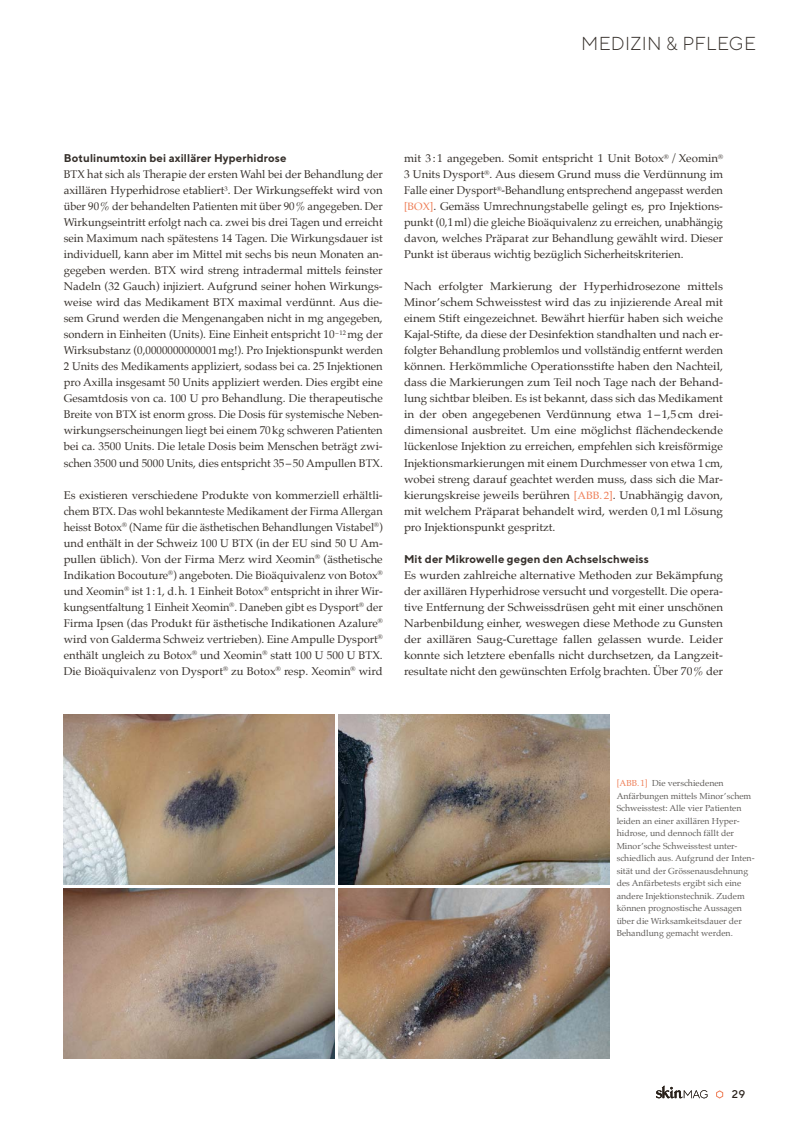
<style>
.page{position:relative;width:801px;height:1134px;background:#fff}
.page>*{position:absolute;margin:0;border:0;box-sizing:border-box;transform-origin:0 0}
.t1{font:300 18.75px "TT Norms";letter-spacing:.015em;color:#36302b}
.t2{font:11.25px/16px "Palatino";color:#36302b;text-align:justify}
.t3{font:11.25px/16px "Palatino";color:#36302b;text-align:justify;scale:1.04 1}
.t4{font:700 11.25px "TT Norms";letter-spacing:.01em;color:#36302b}
.t5{font:500 11.25px "TT Norms";color:#29211a}
.t6{font:8.75px/12.5px "Palatino";color:#605d5a}
.s1{font-size:10.62px;color:#ee7e57}
.s2{color:#ee7e57}
</style>
<div class="page">
<svg style="left:716px;top:1090px;width:7px;height:9px"></svg>
<svg style="left:656px;top:1086px;width:51px;height:12px"></svg>
<img style="left:64px;top:715px;width:271px;height:170px">
<img style="left:338px;top:715px;width:271px;height:170px">
<img style="left:64px;top:888px;width:271px;height:170px">
<img style="left:338px;top:888px;width:271px;height:170px">
<h1 class="t1" style="left:581px;top:32px;width:176px">MEDIZIN &amp; PFLEGE</h1>
<p class="t4" style="left:64px;top:151px;width:224px">Botulinumtoxin bei axillärer Hyperhidrose</p>
<p class="t2" style="left:64px;top:167px;width:320px">BTX hat sich als Therapie der ersten Wahl bei der Behandlung der axillären Hyperhidrose etabliert<sup>3</sup>. Der Wirkungseffekt wird von über 90% der behandelten Patienten mit über 90% angegeben. Der Wirkungseintritt erfolgt nach ca. zwei bis drei Tagen und erreicht sein Maximum nach spätestens 14 Tagen. Die Wirkungsdauer ist individuell, kann aber im Mittel mit sechs bis neun Monaten an&shy;gegeben werden. BTX wird streng intradermal mittels feinster Nadeln (32 Gauch) injiziert. Aufgrund seiner hohen Wirkungs&shy;weise wird das Medikament BTX maximal verdünnt. Aus die&shy;sem Grund werden die Mengenangaben nicht in mg angegeben, sondern in Einheiten (Units). Eine Einheit entspricht 10 <sup>–12</sup> mg der Wirksubstanz (0,0000000000001mg!). Pro Injektionspunkt werden 2 Units des Medikaments appliziert, sodass bei ca. 25 Injektionen pro Axilla insgesamt 50 Units appliziert werden. Dies ergibt eine Gesamtdosis von ca. 100 U pro Behandlung. Die therapeutische Breite von BTX ist enorm gross. Die Dosis für systemische Neben&shy;wirkungserscheinungen liegt bei einem 70kg schweren Patienten bei ca. 3500 Units. Die letale Dosis beim Menschen beträgt zwi&shy;schen 3500 und 5000 Units, dies entspricht 35–50 Ampullen BTX.</p>
<p class="t2" style="left:64px;top:487px;width:320px">Es existieren verschiedene Produkte von kommerziell erhältli&shy;chem BTX. Das wohl bekannteste Medikament der Firma Allergan heisst Botox<sup>®</sup> (Name für die ästhetischen Behandlungen Vistabel<sup>®</sup>) und enthält in der Schweiz 100 U BTX (in der EU sind 50 U Am&shy;pullen üblich). Von der Firma Merz wird Xeomin<sup>®</sup> (ästhetische Indikation Bocouture<sup>®</sup>) angeboten. Die Bioäquivalenz von Botox<sup>® </sup>und Xeomin<sup>®</sup> ist 1 :1, d.h. 1 Einheit Botox<sup>®</sup> entspricht in ihrer Wir&shy;kungsentfaltung 1 Einheit Xeomin<sup>®</sup>. Daneben gibt es Dysport<sup>®</sup> der Firma Ipsen (das Produkt für ästhetische Indikationen Azalure<sup>® </sup>wird von Galderma Schweiz vertrieben). Eine Ampulle Dysport<sup>® </sup>enthält ungleich zu Botox<sup>®</sup> und Xeomin<sup>®</sup> statt 100 U 500 U BTX.<br>Die Bioäquivalenz von Dysport<sup>®</sup> zu Botox<sup>®</sup> resp. Xeomin<sup>®</sup> wird</p>
<p class="t2" style="left:404px;top:151px;width:320px">mit 3:1 angegeben. Somit entspricht 1 Unit Botox<sup>®</sup> /Xeomin<sup>® </sup>3 Units Dysport<sup>®</sup>. Aus diesem Grund muss die Verdünnung im Falle einer Dysport<sup>®</sup>-Behandlung entsprechend angepasst werden <span class="s1">[BOX]</span>. Gemäss Umrechnungstabelle gelingt es, pro Injektions&shy;punkt (0,1ml) die gleiche Bioäquivalenz zu erreichen, unabhängig davon, welches Präparat zur Behandlung gewählt wird. Dieser Punkt ist überaus wichtig bezüglich Sicherheitskriterien.</p>
<p class="t3" style="left:404px;top:279px;width:308px">Nach erfolgter Markierung der Hyperhidrosezone mittels Minor’schem Schweisstest wird das zu injizierende Areal mit einem Stift eingezeichnet. Bewährt hierfür haben sich weiche Kajal-Stifte, da diese der Desinfektion standhalten und nach er&shy;folgter Behandlung problemlos und vollständig entfernt werden können. Herkömmliche Operationsstifte haben den Nachteil, dass die Markierungen zum Teil noch Tage nach der Behand&shy;lung sichtbar bleiben. Es ist bekannt, dass sich das Medikament in der oben angegebenen Verdünnung etwa 1 –1,5cm drei&shy;dimensional ausbreitet. Um eine möglichst flächendeckende lückenlose Injektion zu erreichen, empfehlen sich kreisförmige Injektionsmarkierungen mit einem Durchmesser von etwa 1cm, wobei streng darauf geachtet werden muss, dass sich die Mar&shy;kierungskreise jeweils berühren <span class="s1">[ABB.2]</span>. Unabhängig davon, mit welchem Präparat behandelt wird, werden 0,1ml Lösung pro Injektionspunkt gespritzt.</p>
<p class="t4" style="left:404px;top:551px;width:246px">Mit der Mikrowelle gegen den Achselschweiss</p>
<p class="t3" style="left:404px;top:567px;width:308px">Es wurden zahlreiche alternative Methoden zur Bekämpfung der axillären Hyperhidrose versucht und vorgestellt. Die opera&shy;tive Entfernung der Schweissdrüsen geht mit einer unschönen Narbenbildung einher, weswegen diese Methode zu Gunsten der axillären Saug-Curettage fallen gelassen wurde. Leider konnte sich letztere ebenfalls nicht durchsetzen, da Langzeit&shy;resultate nicht den gewünschten Erfolg brachten. Über 70% der</p>
<p class="t6" style="left:617px;top:777px;width:139px"><span class="s2">[ABB.1]</span> Die verschiedenen<br>Anfärbungen mittels Minor’schem<br>Schweisstest: Alle vier Patienten leiden an einer axillären Hyper&shy;hidrose, und dennoch fällt der<br>Minor’sche Schweisstest unter&shy;schiedlich aus. Aufgrund der Inten&shy;sität und der Grössenausdehnung des Anfärbetests ergibt sich eine andere Injektionstechnik. Zudem können prognostische Aussagen über die Wirksamkeitsdauer der<br>Behandlung gemacht werden.</p>
<p class="t5" style="left:732px;top:1087px;width:15px">29</p>
</div>
